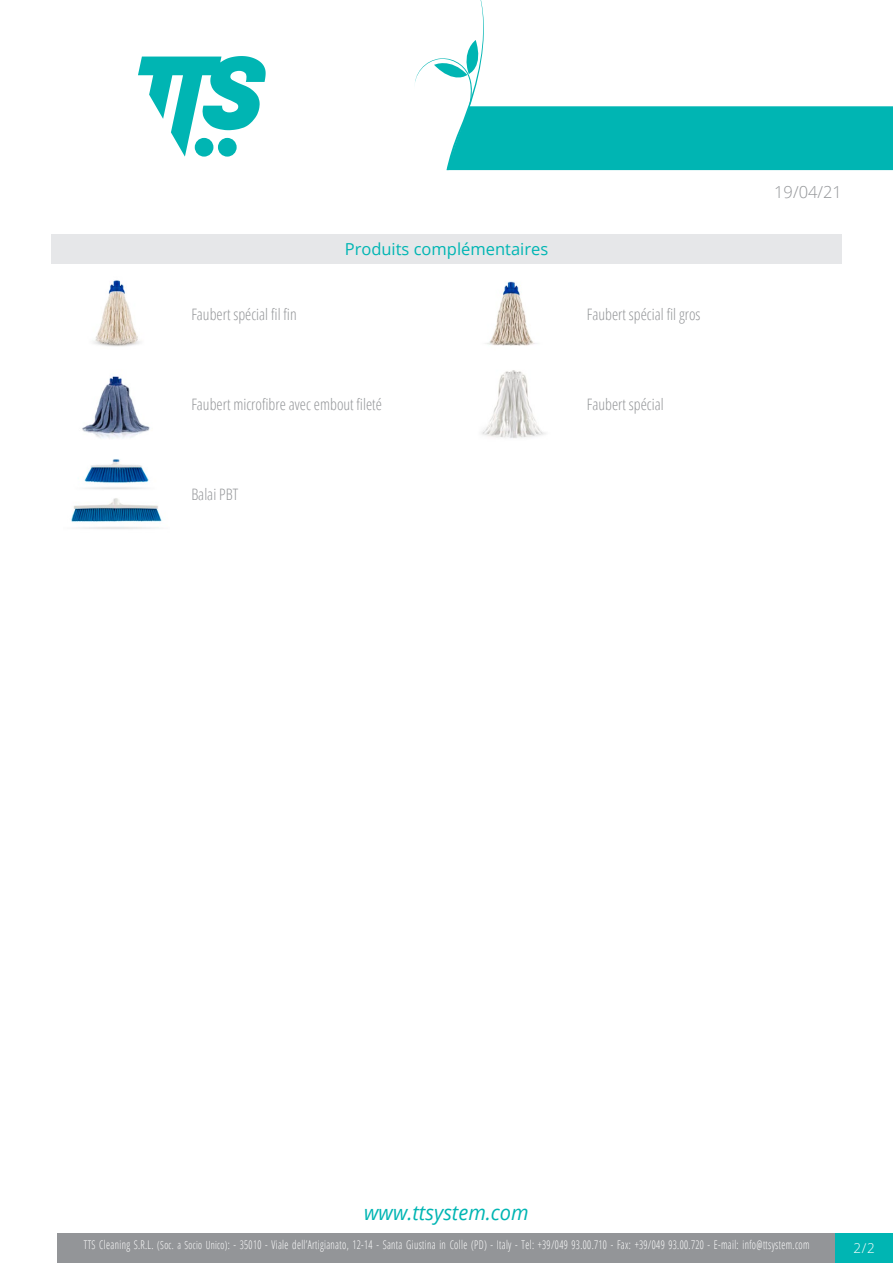
<style>
.page{position:relative;width:893px;height:1263px;background:#fff}
.page>*{position:absolute;margin:0;border:0;box-sizing:border-box;transform-origin:0 0}
.t1{font:italic 20.85px "Open Sans";color:#00b5b3;scale:.96 1}
.Titolo4{font:16.5px "Open Sans";color:#00b5b3}
.t2{font:300 16.5px "Open Sans";color:#939598}
.Nome{font:300 condensed 15.75px "Open Sans";color:#939598}
.t3{font:300 13.5px "Open Sans";color:#fff}
.t4{font:300 12px "Open Sans Condensed";letter-spacing:.035em;color:#fff;scale:.85 1}
.s1{font-size:11.25px}
</style>
<div class="page">
<svg style="left:138px;top:56px;width:128px;height:101px"></svg>
<div style="left:57px;top:1233px;width:779px;height:30px;background:#939598"></div>
<div style="left:836px;top:1233px;width:57px;height:30px;background:#00b5b3"></div>
<svg style="left:415px;top:0;width:478px;height:170px"></svg>
<div style="left:51px;top:234px;width:791px;height:29px;background:#e6e7e9"></div>
<img style="left:93px;top:280px;width:47px;height:67px">
<img style="left:486px;top:281px;width:50px;height:65px">
<img style="left:82px;top:376px;width:68px;height:62px">
<img style="left:481px;top:370px;width:65px;height:68px">
<img style="left:84px;top:459px;width:65px;height:30px">
<img style="left:71px;top:498px;width:91px;height:31px">
<p class="Titolo4" style="left:345px;top:238px;width:205px">Produits complémentaires</p>
<p class="Nome" style="left:191px;top:304px;width:107px">Faubert spécial fil fin</p>
<p class="Nome" style="left:587px;top:304px;width:115px">Faubert spécial fil gros</p>
<p class="Nome" style="left:191px;top:394px;width:192px">Faubert microfibre avec embout fileté</p>
<p class="Nome" style="left:587px;top:394px;width:78px">Faubert spécial</p>
<p class="Nome" style="left:191px;top:483px;width:48px">Balai PBT</p>
<h2 class="t2" style="left:774px;top:180px;width:69px">19/04/21</h2>
<h1 class="t1" style="left:364px;top:1198px;width:173px">www.ttsystem.com</h1>
<p class="t4" style="left:84px;top:1236px;width:855px">TTS Cleaning S.R.L. <span class="s1">(Soc. a Socio Unico)</span>: - 35010 - Viale dell’Artigianato, 12-14 - Santa Giustina in Colle (PD) - Italy - Tel: +39/049 93.00.710 - Fax: +39/049 93.00.720 - E-mail: info@ttsystem.com</p>
<p class="t3" style="left:854px;top:1239px;width:23px">2/2</p>
</div>
